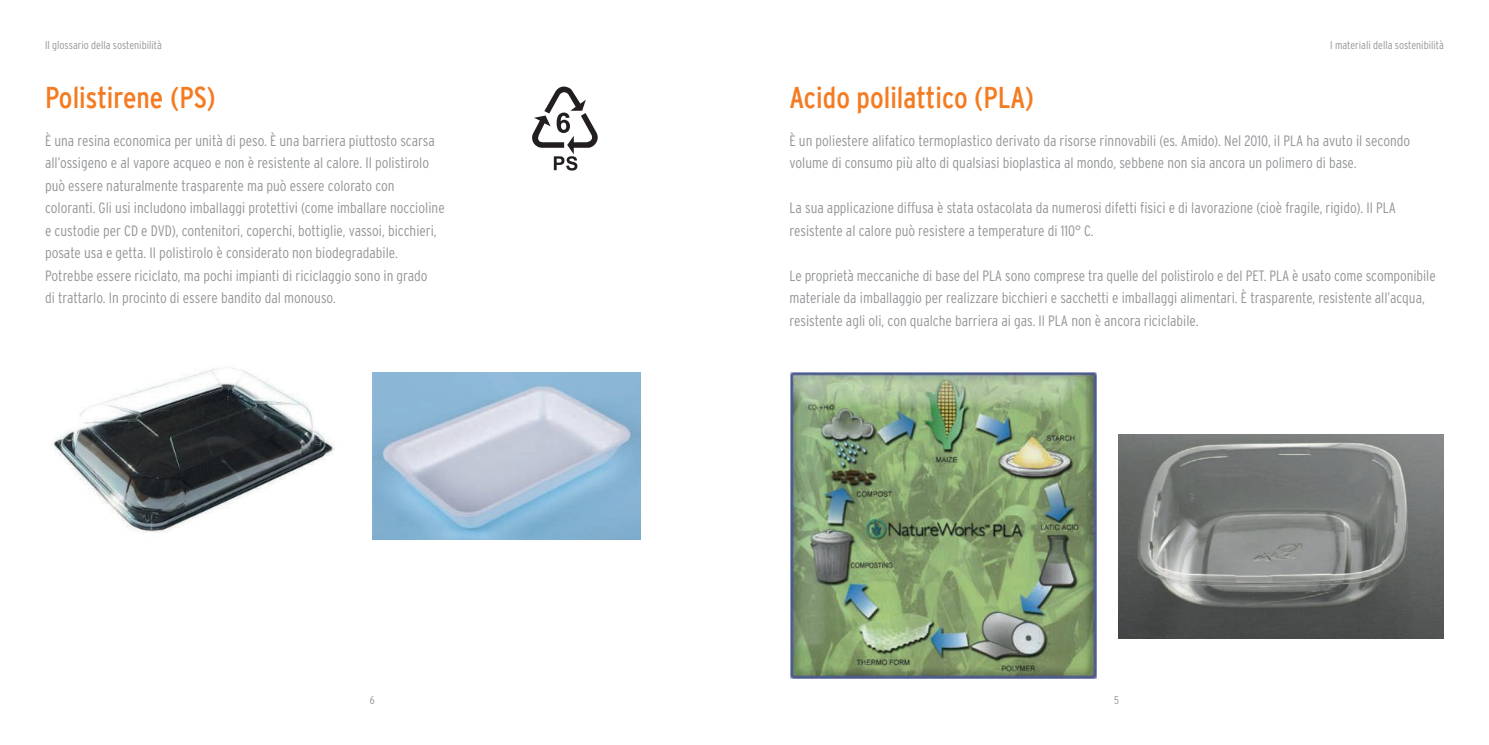
<style>
.page{position:relative;width:1489px;height:745px;background:#fff}
.page>*{position:absolute;margin:0;border:0;box-sizing:border-box;transform-origin:0 0}
.t1{font:condensed 30px "Interstate";color:#f47b21}
.t2{font:300 condensed 15px/22.5px "Interstate";color:#939598}
.t3{font:300 condensed 11.25px "Interstate";color:#939598}
</style>
<div class="page">
<svg style="left:532px;top:86px;width:65px;height:84px"></svg>
<img style="left:50px;top:367px;width:284px;height:166px">
<img style="left:372px;top:372px;width:268px;height:167px">
<img style="left:790px;top:372px;width:306px;height:306px">
<img style="left:1118px;top:434px;width:325px;height:203px">
<p class="t3" style="left:45px;top:39px;width:118px">Il glossario della sostenibilità</p>
<p class="t3" style="left:1329px;top:39px;width:115px">I materiali della sostenibilità</p>
<h1 class="t1" style="left:45px;top:81px;width:172px">Polistirene (PS)</h1>
<p class="t2" style="left:45px;top:129px;width:401px">È una resina economica per unità di peso. È una barriera piuttosto scarsa all’ossigeno e al vapore acqueo e non è resistente al calore. Il polistirolo può essere naturalmente trasparente ma può essere colorato con coloranti. Gli usi includono imballaggi protettivi (come imballare noccioline e custodie per CD e DVD), contenitori, coperchi, bottiglie, vassoi, bicchieri, posate usa e getta. Il polistirolo è considerato non biodegradabile.<br>Potrebbe essere riciclato, ma pochi impianti di riciclaggio sono in grado<br>di trattarlo. In procinto di essere bandito dal monouso.</p>
<h1 class="t1" style="left:789px;top:81px;width:246px">Acido polilattico (PLA)</h1>
<p class="t2" style="left:789px;top:129px;width:622px">È un poliestere alifatico termoplastico derivato da risorse rinnovabili (es. Amido). Nel 2010, il PLA ha avuto il secondo volume di consumo più alto di qualsiasi bioplastica al mondo, sebbene non sia ancora un polimero di base.</p>
<p class="t2" style="left:789px;top:196px;width:608px">La sua applicazione diffusa è stata ostacolata da numerosi difetti fisici e di lavorazione (cioè fragile, rigido). Il PLA resistente al calore può resistere a temperature di 110° C.</p>
<p class="t2" style="left:789px;top:264px;width:647px">Le proprietà meccaniche di base del PLA sono comprese tra quelle del polistirolo e del PET. PLA è usato come scomponibile materiale da imballaggio per realizzare bicchieri e sacchetti e imballaggi alimentari. È trasparente, resistente all’acqua, resistente agli oli, con qualche barriera ai gas. Il PLA non è ancora riciclabile.</p>
<p class="t3" style="left:370px;top:693px;width:6px">6</p>
<p class="t3" style="left:1114px;top:693px;width:6px">5</p>
</div>
